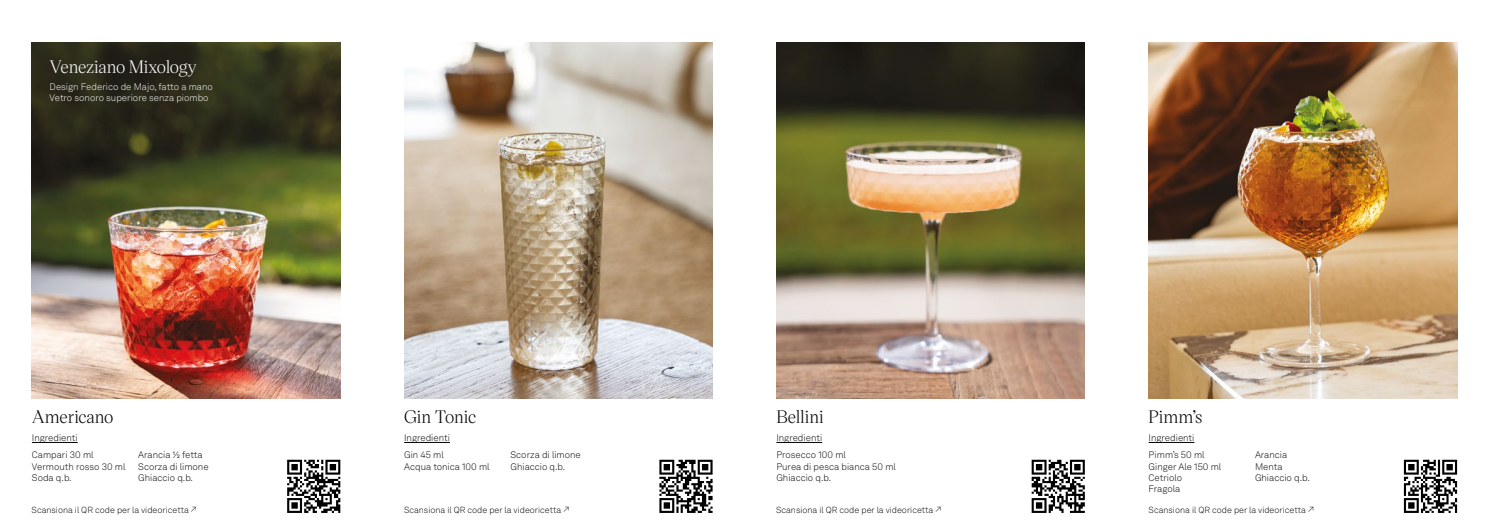
<style>
.page{position:relative;width:1489px;height:532px;background:#fff}
.page>*{position:absolute;margin:0;border:0;box-sizing:border-box;transform-origin:0 0}
.t1{font:17.5px "Victor Serif";letter-spacing:-.01em;color:#000}
.t2{font:17.5px "Victor Serif";letter-spacing:-.02em;color:#fff}
.t3{font:300 9.38px/11.2px "Akkurat LL";color:#000}
.t4{font:300 9.38px/11.2px "Akkurat LL";color:#fff}
.t5{font:300 8.75px "Akkurat LL";color:#000}
</style>
<div class="page">
<img style="left:32px;top:43px;width:308px;height:355px">
<img style="left:776px;top:43px;width:308px;height:355px">
<img style="left:1148px;top:43px;width:308px;height:355px">
<img style="left:404px;top:43px;width:308px;height:355px">
<hr style="left:32px;top:442px;width:46px;height:1px;background:#000">
<hr style="left:404px;top:442px;width:46px;height:1px;background:#000">
<hr style="left:776px;top:442px;width:46px;height:1px;background:#000">
<hr style="left:1148px;top:442px;width:46px;height:1px;background:#000">
<svg style="left:287px;top:459px;width:53px;height:53px"></svg>
<svg style="left:659px;top:459px;width:53px;height:53px"></svg>
<svg style="left:1031px;top:459px;width:53px;height:53px"></svg>
<svg style="left:1403px;top:459px;width:53px;height:53px"></svg>
<h1 class="t2" style="left:50px;top:55px;width:148px">Veneziano Mixology</h1>
<p class="t4" style="left:50px;top:80px;width:165px">Design Federico de Majo, fatto a mano<br>Vetro sonoro superiore senza piombo</p>
<h1 class="t1" style="left:32px;top:404px;width:83px">Americano</h1>
<h1 class="t1" style="left:404px;top:404px;width:73px">Gin Tonic</h1>
<h1 class="t1" style="left:776px;top:404px;width:49px">Bellini</h1>
<h1 class="t1" style="left:1148px;top:404px;width:55px">Pimm’s</h1>
<p class="t3" style="left:404px;top:449px;width:87px">Gin 45 ml<br>Acqua tonica 100 ml</p>
<p class="t3" style="left:510px;top:449px;width:72px">Scorza di limone<br>Ghiaccio q.b.</p>
<p class="t3" style="left:32px;top:431px;width:47px">Ingredienti</p>
<p class="t3" style="left:404px;top:431px;width:47px">Ingredienti</p>
<p class="t3" style="left:776px;top:431px;width:47px">Ingredienti</p>
<p class="t3" style="left:1148px;top:428px;width:57px;line-height:17.8px">Ingredienti<br>Pimm’s 50 ml</p>
<p class="t3" style="left:1148px;top:460px;width:74px">Ginger Ale 150 ml<br>Cetriolo<br>Fragola</p>
<p class="t3" style="left:1254px;top:449px;width:56px">Arancia<br>Menta<br>Ghiaccio q.b.</p>
<p class="t5" style="left:32px;top:503px;width:167px">Scansiona il QR code per la videoricetta ↗</p>
<p class="t5" style="left:404px;top:503px;width:167px">Scansiona il QR code per la videoricetta ↗</p>
<p class="t5" style="left:776px;top:503px;width:167px">Scansiona il QR code per la videoricetta ↗</p>
<p class="t5" style="left:1148px;top:503px;width:167px">Scansiona il QR code per la videoricetta ↗</p>
<p class="t3" style="left:138px;top:449px;width:72px">Arancia ½ fetta<br>Scorza di limone<br>Ghiaccio q.b.</p>
<p class="t3" style="left:32px;top:449px;width:95px">Campari 30 ml<br>Vermouth rosso 30 ml<br>Soda q.b.</p>
<p class="t3" style="left:776px;top:449px;width:121px">Prosecco 100 ml<br>Purea di pesca bianca 50 ml<br>Ghiaccio q.b.</p>
</div>
